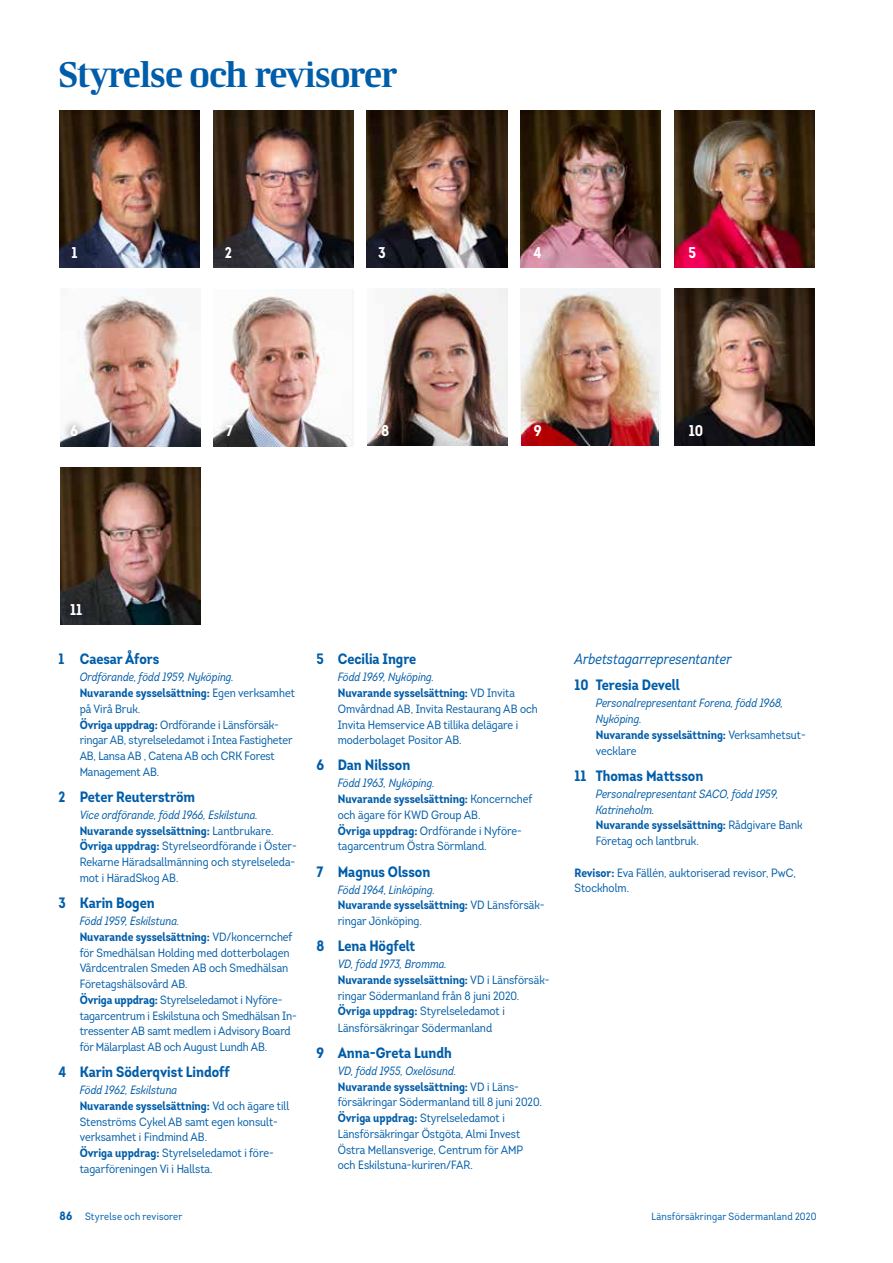
<style>
.page{position:relative;width:893px;height:1263px;background:#fff}
.page>*{position:absolute;margin:0;border:0;box-sizing:border-box;transform-origin:0 0}
.t1{font:36px "LF Rubrik 2";letter-spacing:-.04em;color:#005da9}
.t2{font:700 15.6px "Intro Cond";color:#fff}
.t3{font:700 15px "Intro Cond";color:#005da9}
.t4{font:italic 15px "Intro Cond";color:#005da9}
.t5{font:12px/15.8px "Intro Cond";color:#005da9}
.t6{font:italic 12px/15.8px "Intro Cond";color:#005da9}
.t7{font:10.5px "Intro Cond";letter-spacing:.02em;color:#005da9}
.s1{font-style:italic}
.s2{font-weight:700}
.s3{font-weight:700;font-style:normal}
.s4{font-style:normal}
.s5{font-weight:700;font-size:12px}
</style>
<div class="page">
<div style="left:521px;top:288px;width:140px;height:157px;background:#f6f6f6"></div>
<img style="left:521px;top:292px;width:137px;height:153px">
<img style="left:60px;top:111px;width:140px;height:157px">
<img style="left:367px;top:111px;width:140px;height:157px">
<img style="left:674px;top:111px;width:140px;height:157px">
<img style="left:367px;top:288px;width:140px;height:158px">
<img style="left:674px;top:288px;width:140px;height:158px">
<img style="left:60px;top:468px;width:140px;height:157px">
<img style="left:60px;top:289px;width:140px;height:157px">
<img style="left:213px;top:111px;width:140px;height:157px">
<div style="left:61px;top:416px;width:26px;height:30px;background:#000;opacity:.75"></div>
<div style="left:62px;top:595px;width:29px;height:30px;background:#25272b"></div>
<img style="left:520px;top:111px;width:141px;height:157px">
<img style="left:214px;top:289px;width:138px;height:157px">
<div style="left:218px;top:416px;width:23px;height:29px;background:#000;opacity:.75"></div>
<h1 class="t1" style="left:58px;top:53px;width:341px">Styrelse och revisorer</h1>
<h2 class="t2" style="left:71px;top:242px;width:8px">1</h2>
<h2 class="t2" style="left:225px;top:242px;width:9px">2</h2>
<h2 class="t2" style="left:378px;top:242px;width:9px">3</h2>
<h2 class="t2" style="left:688px;top:242px;width:9px">5</h2>
<h2 class="t2" style="left:533px;top:242px;width:10px">4</h2>
<h2 class="t2" style="left:70px;top:421px;width:9px">6</h2>
<h2 class="t2" style="left:226px;top:421px;width:9px">7</h2>
<h2 class="t2" style="left:534px;top:421px;width:9px">9</h2>
<h2 class="t2" style="left:381px;top:421px;width:10px">8</h2>
<h2 class="t2" style="left:689px;top:421px;width:16px">10</h2>
<h2 class="t2" style="left:70px;top:599px;width:14px">11</h2>
<p class="t3" style="left:58px;top:649px;width:102px">1 Caesar Åfors</p>
<p class="t5" style="left:80px;top:669px;width:217px"><span class="s1">Ordförande, född 1959, Nyköping.<br></span><span class="s2">Nuvarande sysselsättning:</span> Egen verksamhet på Virå Bruk.<br><span class="s2">Övriga uppdrag:</span> Ordförande i Länsförsäk&shy;ringar AB, styrelseledamot i Intea Fastigheter AB, Lansa AB , Catena AB och CRK Forest Management AB.</p>
<p class="t3" style="left:58px;top:787px;width:138px">2 Peter Reuterström</p>
<p class="t5" style="left:80px;top:807px;width:219px"><span class="s1">Vice ordförande, född 1966, Eskilstuna.<br></span><span class="s2">Nuvarande sysselsättning:</span> Lantbrukare.<br><span class="s2">Övriga uppdrag:</span> Styrelseordförande i Öster-Rekarne Häradsallmänning och styrelseleda&shy;mot i HäradSkog AB.</p>
<p class="t3" style="left:58px;top:893px;width:98px">3 Karin Bogen</p>
<p class="t5" style="left:80px;top:913px;width:219px"><span class="s1">Född 1959, Eskilstuna.<br></span><span class="s2">Nuvarande sysselsättning:</span> VD/koncernchef för Smedhälsan Holding med dotterbolagen Vårdcentralen Smeden AB och Smedhälsan Företagshälsovård AB.<br><span class="s2">Övriga uppdrag:</span> Styrelseledamot i Nyföre&shy;tagarcentrum i Eskilstuna och Smedhälsan In&shy;tressenter AB samt medlem i Advisory Board för Mälarplast AB och August Lundh AB.</p>
<p class="t3" style="left:58px;top:1062px;width:173px">4 Karin Söderqvist Lindoff</p>
<p class="t5" style="left:80px;top:1082px;width:211px"><span class="s1">Född 1962, Eskilstuna<br></span><span class="s2">Nuvarande sysselsättning:</span> Vd och ägare till Stenströms Cykel AB samt egen konsult&shy;verksamhet i Findmind AB.<br><span class="s2">Övriga uppdrag:</span> Styrelseledamot i före&shy;tagarföreningen Vi i Hallsta.</p>
<p class="t3" style="left:316px;top:649px;width:101px">5 Cecilia Ingre</p>
<p class="t5" style="left:338px;top:669px;width:202px"><span class="s1">Född 1969, Nyköping.<br></span><span class="s2">Nuvarande sysselsättning:</span> VD Invita<br>Omvårdnad AB, Invita Restaurang AB och<br>Invita Hemservice AB tillika delägare i moderbolaget Positor AB.</p>
<p class="t3" style="left:316px;top:756px;width:95px">6 Dan Nilsson</p>
<p class="t5" style="left:338px;top:775px;width:196px"><span class="s1">Född 1963, Nyköping.<br></span><span class="s2">Nuvarande sysselsättning:</span> Koncernchef och ägare för KWD Group AB.<br><span class="s2">Övriga uppdrag:</span> Ordförande i Nyföre&shy;tagarcentrum Östra Sörmland.</p>
<p class="t3" style="left:316px;top:862px;width:115px">7 Magnus Olsson</p>
<p class="t5" style="left:338px;top:881px;width:208px"><span class="s1">Född 1964, Linköping.<br></span><span class="s2">Nuvarande sysselsättning:</span> VD Länsförsäk&shy;ringar Jönköping.</p>
<p class="t3" style="left:316px;top:936px;width:100px">8 Lena Högfelt</p>
<p class="t5" style="left:338px;top:956px;width:213px"><span class="s1">VD, född 1973, Bromma.<br></span><span class="s2">Nuvarande sysselsättning:</span> VD i Länsförsäk&shy;ringar Södermanland från 8 juni 2020.<br><span class="s2">Övriga uppdrag:</span> Styrelseledamot i Länsförsäkringar Södermanland</p>
<p class="t3" style="left:316px;top:1043px;width:137px">9 Anna-Greta Lundh</p>
<p class="t5" style="left:338px;top:1063px;width:206px"><span class="s1">VD, född 1955, Oxelösund.<br></span><span class="s2">Nuvarande sysselsättning:</span> VD i Läns&shy;försäkringar Södermanland till 8 juni 2020.<br><span class="s2">Övriga uppdrag:</span> Styrelseledamot i Länsförsäkringar Östgöta, Almi Invest Östra Mellansverige, Centrum för AMP och Eskilstuna-kuriren/FAR.</p>
<p class="t4" style="left:574px;top:650px;width:159px">Arbetstagarrepresentanter</p>
<p class="t3" style="left:574px;top:676px;width:107px">10 Teresia Devell</p>
<p class="t6" style="left:596px;top:695px;width:212px">Personalrepresentant Forena, född 1968,<br>Nyköping.<br><span class="s3">Nuvarande sysselsättning:</span> <span class="s4">Verksamhetsut&shy;vecklare</span></p>
<p class="t3" style="left:574px;top:766px;width:130px">11 Thomas Mattsson</p>
<p class="t6" style="left:596px;top:786px;width:208px">Personalrepresentant SACO, född 1959,<br>Katrineholm.<br><span class="s3">Nuvarande sysselsättning:</span> <span class="s4">Rådgivare Bank<br>Företag och lantbruk.</span></p>
<p class="t5" style="left:574px;top:864px;width:223px"><span class="s2">Revisor:</span> Eva Fällén, auktoriserad revisor, PwC,<br>Stockholm.</p>
<p class="t7" style="left:60px;top:1210px;width:124px"><span class="s5">86</span> Styrelse och revisorer</p>
<p class="t7" style="left:651px;top:1210px;width:166px">Länsförsäkringar Södermanland 2020</p>
</div>
